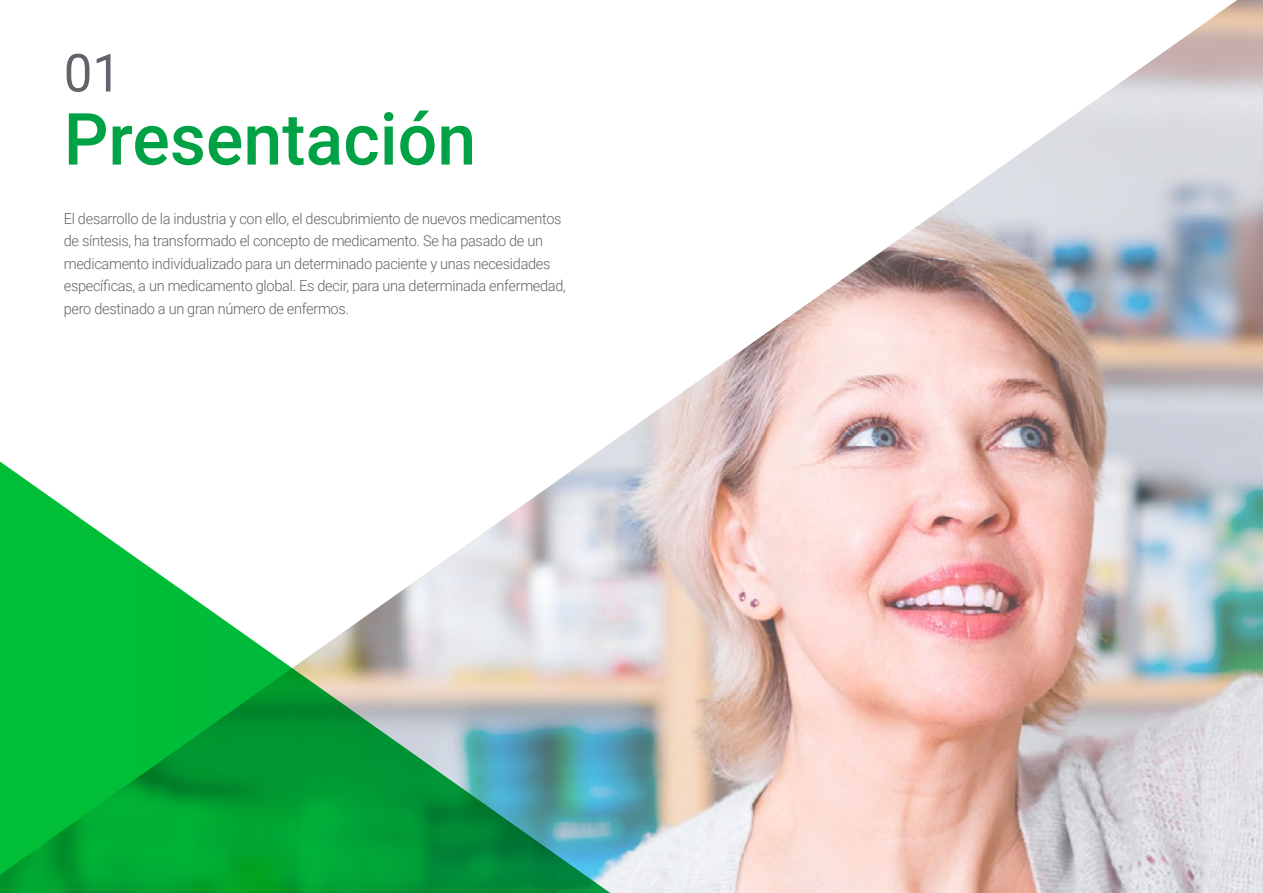
<style>
.page{position:relative;width:1263px;height:893px;background:#fff}
.page>*{position:absolute;margin:0;border:0;box-sizing:border-box;transform-origin:0 0}
.t1{font:500 72px "Roboto";color:#00a245}
.t2{font:52.5px "Roboto";color:#61646a}
.t3{font:300 15px/22.5px "Roboto";letter-spacing:-.02em;color:#61646a}
</style>
<div class="page">
<img style="left:607px;top:0;width:656px;height:893px">
<svg style="left:0;top:446px;width:640px;height:447px"></svg>
<h2 class="t2" style="left:64px;top:36px;width:59px">01</h2>
<h1 class="t1" style="left:64px;top:89px;width:414px">Presentación</h1>
<p class="t3" style="left:64px;top:207px;width:504px">El desarrollo de la industria y con ello, el descubrimiento de nuevos medicamentos de síntesis, ha transformado el concepto de medicamento. Se ha pasado de un medicamento individualizado para un determinado paciente y unas necesidades específicas, a un medicamento global. Es decir, para una determinada enfermedad, pero destinado a un gran número de enfermos.</p>
</div>
